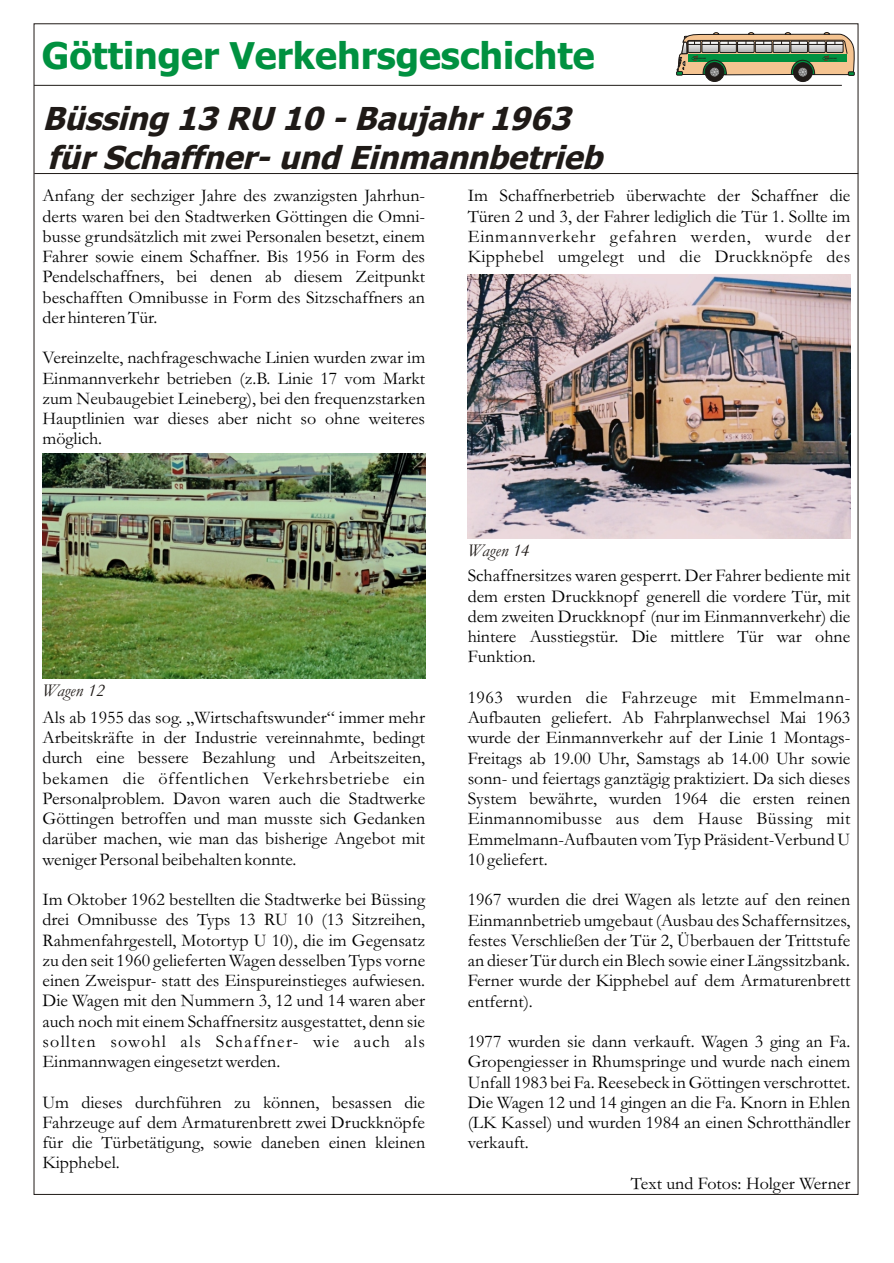
<style>
.page{position:relative;width:894px;height:1263px;background:#fff}
.page>*{position:absolute;margin:0;border:0;box-sizing:border-box;transform-origin:0 0}
.t1{font:700 36.9px "Tahoma";color:#009140}
.t2{font:italic 700 31.65px/38.2px "Tahoma";color:#1f1a17}
.t3{font:18px/20.2px "Garamond";color:#000;text-align:justify}
.t4{font:italic 18px "Garamond";color:#1f1a17}
.t5{font:700 1.65px "Humanst 521 Cn BT";letter-spacing:.025em;color:#1f1a17}
</style>
<div class="page">
<hr style="left:34px;top:85px;width:808px;height:1px;background:#1f1a17">
<hr style="left:34px;top:173px;width:824px;height:1px;background:#1f1a17">
<div style="left:705px;top:62px;width:19px;height:20px;background:#1f1a17;border:1px solid #1f1a17;border-radius:50%"></div>
<div style="left:793px;top:63px;width:19px;height:19px;background:#1f1a17;border:1px solid #1f1a17;border-radius:50%"></div>
<svg style="left:676px;top:32px;width:178px;height:44px;background:#979d7d"></svg>
<img style="left:43px;top:453px;width:382px;height:225px">
<img style="left:468px;top:274px;width:382px;height:264px">
<h1 class="t1" style="left:42px;top:41px;width:554px">Göttinger Verkehrsgeschichte</h1>
<h2 class="t2" style="left:43px;top:102px;width:569px">Büssing 13 RU 10 -Baujahr1963 fürSchaffner-und Einmannbetrieb</h2>
<p class="t5" style="left:695px;top:58px;width:13px">MNIBUSFREUNDE</p>
<p class="t5" style="left:826px;top:58px;width:13px">MNIBUSFREUNDE</p>
<p class="t3" style="left:43px;top:188px;width:384px">Anfang der sechziger Jahre des zwanzigsten Jahrhun&shy;derts waren bei den Stadtwerken Göttingen die Omni&shy;busse grundsätzlich mit zwei Personalen besetzt, einem Fahrer sowie einem Schaffner. Bis 1956 in Form des Pendelschaffners, bei denen ab diesem Zeitpunkt beschafften Omnibusse in Form des Sitzschaffners an der hinteren Tür.</p>
<p class="t3" style="left:43px;top:350px;width:384px">Vereinzelte, nachfrageschwache Linien wurden zwar im Einmannverkehr betrieben (z.B. Linie 17 vom Markt zum Neubaugebiet Leineberg), bei den frequenzstarken Hauptlinien war dieses aber nicht so ohne weiteres möglich.</p>
<p class="t4" style="left:43px;top:684px;width:64px">Wagen 12</p>
<p class="t3" style="left:43px;top:709px;width:384px">Als ab 1955 das sog. „Wirtschaftswunder“ immer mehr Arbeitskräfte in der Industrie vereinnahmte, bedingt durch eine bessere Bezahlung und Arbeitszeiten, bekamen die öffentlichen Verkehrsbetriebe ein Personalproblem. Davon waren auch die Stadtwerke Göttingen betroffen und man musste sich Gedanken darüber machen, wie man das bisherige Angebot mit weniger Personal beibehalten konnte.</p>
<p class="t3" style="left:43px;top:892px;width:384px">Im Oktober 1962 bestellten die Stadtwerke bei Büssing drei Omnibusse des Typs 13 RU 10 (13 Sitzreihen, Rahmenfahrgestell, Motortyp U 10), die im Gegensatz zu den seit 1960 gelieferten Wagen desselben Typs vorne einen Zweispur- statt des Einspureinstieges aufwiesen.<br>Die Wagen mit den Nummern 3, 12 und 14 waren aber auch noch mit einem Schaffnersitz ausgestattet, denn sie sollten sowohl als Schaffner- wie auch als Einmannwagen eingesetzt werden.</p>
<p class="t3" style="left:43px;top:1094px;width:384px">Um dieses durchführen zu können, besassen die Fahrzeuge auf dem Armaturenbrett zwei Druckknöpfe für die Türbetätigung, sowie daneben einen kleinen Kipphebel.</p>
<p class="t3" style="left:468px;top:188px;width:384px">Im Schaffnerbetrieb überwachte der Schaffner die Türen 2 und 3, der Fahrer lediglich die Tür 1. Sollte im Einmannverkehr gefahren werden, wurde der Kipphebel umgelegt und die Druckknöpfe des</p>
<p class="t4" style="left:468px;top:545px;width:64px">Wagen 14</p>
<p class="t3" style="left:468px;top:568px;width:384px">Schaffnersitzes waren gesperrt. Der Fahrer bediente mit dem ersten Druckknopf generell die vordere Tür, mit dem zweiten Druckknopf (nur im Einmannverkehr) die hintere Ausstiegstür. Die mittlere Tür war ohne Funktion.</p>
<p class="t3" style="left:468px;top:689px;width:384px">1963 wurden die Fahrzeuge mit Emmelmann-Aufbauten geliefert. Ab Fahrplanwechsel Mai 1963 wurde der Einmannverkehr auf der Linie 1 Montags-Freitags ab 19.00 Uhr, Samstags ab 14.00 Uhr sowie sonn- und feiertags ganztägig praktiziert. Da sich dieses System bewährte, wurden 1964 die ersten reinen Einmannomibusse aus dem Hause Büssing mit Emmelmann-Aufbauten vom Typ Präsident-Verbund U 10 geliefert.</p>
<p class="t3" style="left:468px;top:892px;width:384px">1967 wurden die drei Wagen als letzte auf den reinen Einmannbetrieb umgebaut (Ausbau des Schaffernsitzes, festes Verschließen der Tür 2, Überbauen der Trittstufe an dieser Tür durch ein Blech sowie einer Längssitzbank.<br>Ferner wurde der Kipphebel auf dem Armaturenbrett entfernt).</p>
<p class="t3" style="left:468px;top:1034px;width:384px">1977 wurden sie dann verkauft. Wagen 3 ging an Fa.<br>Gropengiesser in Rhumspringe und wurde nach einem Unfall 1983 bei Fa. Reesebeck in Göttingen verschrottet.<br>Die Wagen 12 und 14 gingen an die Fa. Knorn in Ehlen (LK Kassel) und wurden 1984 an einen Schrotthändler verkauft.</p>
<p class="t3" style="left:631px;top:1175px;width:221px">Text und Fotos: Holger Werner</p>
</div>
